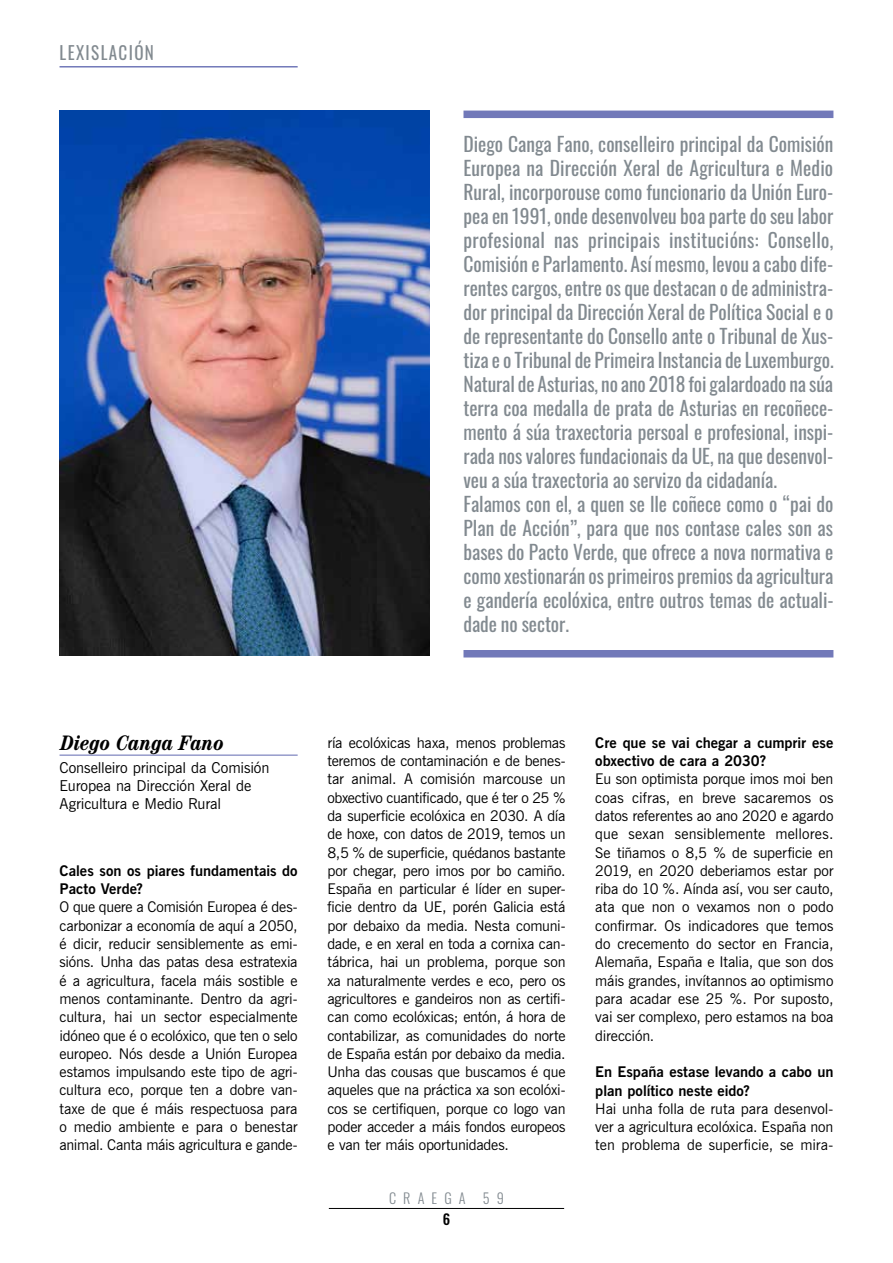
<style>
.page{position:relative;width:893px;height:1263px;background:#fff}
.page>*{position:absolute;margin:0;border:0;box-sizing:border-box;transform-origin:0 0}
.t1{font:italic 700 condensed 21px "Century Std";letter-spacing:.005em;color:#000}
.t2{font:19.5px/24px "Oswald";color:#828a90}
.t3{font:18px "Oswald";letter-spacing:.08em;color:#828a90;scale:.95 1}
.t4{font:15px/18.1px "News Gothic BT";letter-spacing:-.01em;color:#000}
.t5{font:14.7px/18.3px "News Gothic BT";letter-spacing:-.01em;color:#000;text-align:justify}
.t6{font:700 14.7px/18.3px "News Gothic BT";color:#000}
.t7{font:300 14.25px "Oswald";letter-spacing:.5em;color:#828a90}
.t8{font:500 14.25px "Oswald";color:#000}
</style>
<div class="page">
<hr style="left:329px;top:1208px;width:235px;height:1px;background:#000">
<hr style="left:60px;top:66px;width:238px;height:2px;background:#7279b9">
<img style="left:60px;top:111px;width:369px;height:544px">
<hr style="left:60px;top:754px;width:238px;height:2px;background:#7279b9">
<div style="left:463px;top:111px;width:370px;height:7px;background:#7279b9"></div>
<div style="left:463px;top:650px;width:370px;height:7px;background:#7279b9"></div>
<p class="t3" style="left:60px;top:36px;width:101px">LEXISLACIÓN</p>
<p class="t2" style="left:463px;top:130px;width:372px">Diego Canga Fano, conselleiro principal da Comisión Europea na Dirección Xeral de Agricultura e Medio Rural, incorporouse como funcionario da Unión Euro&shy;pea en 1991, onde desenvolveu boa parte do seu labor profesional nas principais institucións: Consello, Comisión e Parlamento. Así mesmo, levou a cabo dife&shy;rentes cargos, entre os que destacan o de administra&shy;dor principal da Dirección Xeral de Política Social e o de representante do Consello ante o Tribunal de Xus&shy;tiza e o Tribunal de Primeira Instancia de Luxemburgo.<br>Natural de Asturias, no ano 2018 foi galardoado na súa terra coa medalla de prata de Asturias en recoñece&shy;mento á súa traxectoria persoal e profesional, inspi&shy;rada nos valores fundacionais da UE, na que desenvol&shy;veu a súa traxectoria ao servizo da cidadanía.<br>Falamos con el, a quen se lle coñece como o “pai do Plan de Acción”, para que nos contase cales son as bases do Pacto Verde, que ofrece a nova normativa e como xestionarán os primeiros premios da agricultura e gandería ecolóxica, entre outros temas de actuali&shy;dade no sector.</p>
<h1 class="t1" style="left:61px;top:731px;width:165px">Diego Canga Fano</h1>
<p class="t4" style="left:60px;top:758px;width:211px">Conselleiro principal da Comisión<br>Europea na Dirección Xeral de<br>Agricultura e Medio Rural</p>
<p class="t6" style="left:60px;top:861px;width:240px">Cales son os piares fundamentais do<br>Pacto Verde?</p>
<p class="t5" style="left:60px;top:898px;width:240px">O que quere a Comisión Europea é des&shy;carbonizar a economía de aquí a 2050, é dicir, reducir sensiblemente as emi&shy;sións. Unha das patas desa estratexia é a agricultura, facela máis sostible e menos contaminante. Dentro da agri&shy;cultura, hai un sector especialmente idóneo que é o ecolóxico, que ten o selo europeo. Nós desde a Unión Europea estamos impulsando este tipo de agri&shy;cultura eco, porque ten a dobre van&shy;taxe de que é máis respectuosa para o medio ambiente e para o benestar animal. Canta máis agricultura e gande-</p>
<p class="t5" style="left:327px;top:733px;width:240px">ría ecolóxicas haxa, menos problemas teremos de contaminación e de benes&shy;tar animal. A comisión marcouse un obxectivo cuantificado, que é ter o 25 % da superficie ecolóxica en 2030. A día de hoxe, con datos de 2019, temos un 8,5 % de superficie, quédanos bastante por chegar, pero imos por bo camiño.<br>España en particular é líder en super&shy;ficie dentro da UE, porén Galicia está por debaixo da media. Nesta comuni&shy;dade, e en xeral en toda a cornixa can&shy;tábrica, hai un problema, porque son xa naturalmente verdes e eco, pero os agricultores e gandeiros non as certifi&shy;can como ecolóxicas; entón, á hora de contabilizar, as comunidades do norte de España están por debaixo da media.<br>Unha das cousas que buscamos é que aqueles que na práctica xa son ecolóxi&shy;cos se certifiquen, porque co logo van poder acceder a máis fondos europeos e van ter máis oportunidades.</p>
<p class="t7" style="left:389px;top:1185px;width:116px">CRAEGA 59</p>
<p class="t8" style="left:443px;top:1206px;width:9px">6</p>
<p class="t6" style="left:595px;top:733px;width:240px">Cre que se vai chegar a cumprir ese obxectivo de cara a 2030?</p>
<p class="t5" style="left:595px;top:770px;width:240px">Eu son optimista porque imos moi ben coas cifras, en breve sacaremos os datos referentes ao ano 2020 e agardo que sexan sensiblemente mellores.<br>Se tiñamos o 8,5 % de superficie en 2019, en 2020 deberiamos estar por riba do 10 %. Aínda así, vou ser cauto, ata que non o vexamos non o podo confirmar. Os indicadores que temos do crecemento do sector en Francia, Alemaña, España e Italia, que son dos máis grandes, invítannos ao optimismo para acadar ese 25 %. Por suposto, vai ser complexo, pero estamos na boa dirección.</p>
<p class="t6" style="left:595px;top:1063px;width:240px">En España estase levando a cabo un plan político neste eido?</p>
<p class="t5" style="left:595px;top:1099px;width:240px">Hai unha folla de ruta para desenvol&shy;ver a agricultura ecolóxica. España non ten problema de superficie, se mira-</p>
</div>
